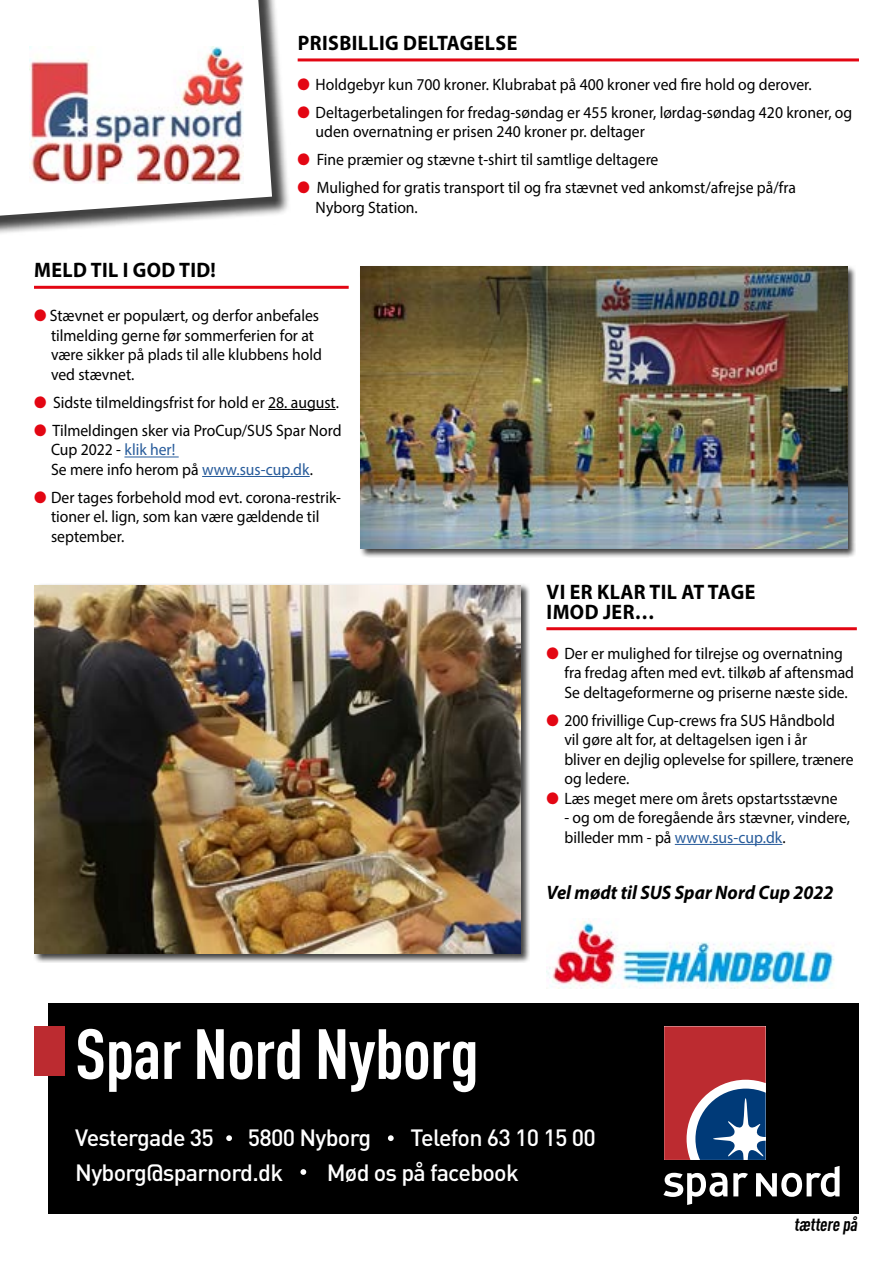
<style>
.page{position:relative;width:893px;height:1263px;background:#fff}
.page>*{position:absolute;margin:0;border:0;box-sizing:border-box;transform-origin:0 0}
.t1{font:700 condensed 69.9px "DINOT";letter-spacing:-.01em;color:#fff}
.t2{font:500 23.25px "DINOT";letter-spacing:-.03em;color:#fff}
.t3{font:700 21px/19.5px "Myriad Pro";letter-spacing:.02em;color:#000;scale:.95 1}
.t4{font:italic 700 19.5px "Myriad Pro";color:#000;scale:.95 1}
.t5{font:700 condensed 18.6px "DINOT";color:#000}
.t6{font:16.5px/19.5px "Myriad Pro";color:#000;scale:.95 1}
.s1{color:#e30613}
.s2{color:#275b9b}
</style>
<div class="page">
<div style="left:360px;top:265px;width:496px;height:293px;background:#000;opacity:.75"></div>
<img style="left:361px;top:266px;width:486px;height:283px">
<div style="left:48px;top:1003px;width:811px;height:211px;background:#000"></div>
<svg style="left:663px;top:1166px;width:177px;height:39px"></svg>
<svg style="left:664px;top:1026px;width:102px;height:134px;background:#954f62"></svg>
<div style="left:34px;top:1027px;width:31px;height:49px;background:#bc2b30"></div>
<svg style="left:226px;top:1135px;width:6px;height:6px"></svg>
<svg style="left:388px;top:1135px;width:6px;height:6px"></svg>
<svg style="left:300px;top:1169px;width:6px;height:6px"></svg>
<div style="left:0;top:0;width:291px;height:240px;background:#000;opacity:.75"></div>
<svg style="left:0;top:0;width:272px;height:216px"></svg>
<div style="left:29px;top:6px;width:219px;height:183px;background:#fff"></div>
<img style="left:29px;top:47px;width:215px;height:136px">
<hr style="left:298px;top:58px;width:561px;height:3px;background:#e30613">
<div style="left:33px;top:584px;width:497px;height:379px;background:#000;opacity:.75"></div>
<img style="left:34px;top:586px;width:486px;height:367px">
<hr style="left:546px;top:627px;width:311px;height:3px;background:#e30613">
<hr style="left:675px;top:844px;width:107px;height:1px;background:#275b9b">
<hr style="left:34px;top:286px;width:315px;height:3px;background:#e30613">
<hr style="left:268px;top:409px;width:68px;height:1px;background:#000">
<hr style="left:124px;top:457px;width:55px;height:1px;background:#275b9b">
<hr style="left:202px;top:476px;width:108px;height:1px;background:#275b9b">
<img style="left:546px;top:921px;width:288px;height:68px">
<p class="t3" style="left:298px;top:32px;width:233px">PRISBILLIG DELTAGELSE</p>
<p class="t6" style="left:298px;top:74px;width:543px"><span class="s1">●</span> Holdgebyr kun 700 kroner. Klubrabat på 400 kroner ved fire hold og derover.</p>
<p class="t6" style="left:316px;top:102px;width:566px;text-indent:-18px"><span class="s1">●</span> Deltagerbetalingen for fredag-søndag er 455 kroner, lørdag-søndag 420 kroner, og uden overnatning er prisen 240 kroner pr. deltager</p>
<p class="t6" style="left:298px;top:150px;width:381px"><span class="s1">●</span> Fine præmier og stævne t-shirt til samtlige deltagere</p>
<p class="t6" style="left:316px;top:178px;width:507px;text-indent:-18px"><span class="s1">●</span> Mulighed for gratis transport til og fra stævnet ved ankomst/afrejse på/fra<br>Nyborg Station.</p>
<p class="t3" style="left:34px;top:260px;width:193px">MELD TIL I GOD TID!</p>
<p class="t6" style="left:51px;top:306px;width:287px;text-indent:-17px"><span class="s1">●</span> Stævnet er populært, og derfor anbefales tilmelding gerne før sommerferien for at være sikker på plads til alle klubbens hold ved stævnet.</p>
<p class="t6" style="left:34px;top:392px;width:323px"><span class="s1">●</span> Sidste tilmeldingsfrist for hold er 28. august.</p>
<p class="t6" style="left:51px;top:420px;width:307px;text-indent:-17px"><span class="s1">●</span> Tilmeldingen sker via ProCup/SUS Spar Nord<br>Cup 2022 - <span class="s2">klik her!<br></span>Se mere info herom på <span class="s2">www.sus-cup.dk</span>.</p>
<p class="t6" style="left:51px;top:487px;width:307px;text-indent:-17px"><span class="s1">●</span> Der tages forbehold mod evt. corona-restrik&shy;tioner el. lign, som kan være gældende til september.</p>
<p class="t3" style="left:547px;top:582px;width:221px">VI ER KLAR TIL AT TAGE<br>IMOD JER…</p>
<p class="t6" style="left:564px;top:643px;width:306px;text-indent:-18px"><span class="s1">●</span> Der er mulighed for tilrejse og overnatning fra fredag aften med evt. tilkøb af aftensmad<br>Se deltageformerne og priserne næste side.</p>
<p class="t6" style="left:564px;top:710px;width:306px;text-indent:-18px"><span class="s1">●</span> 200 frivillige Cup-crews fra SUS Håndbold vil gøre alt for, at deltagelsen igen i år<br>bliver en dejlig oplevelse for spillere, trænere og ledere.</p>
<p class="t6" style="left:546px;top:788px;width:308px"><span class="s1">●</span> Læs meget mere om årets opstartsstævne</p>
<p class="t6" style="left:564px;top:808px;width:302px">- og om de foregående års stævner, vindere, billeder mm - på <span class="s2">www.sus-cup.dk</span>.</p>
<p class="t4" style="left:546px;top:879px;width:304px">Vel mødt til SUS Spar Nord Cup 2022</p>
<h1 class="t1" style="left:75px;top:1012px;width:405px">Spar Nord Nyborg</h1>
<h2 class="t2" style="left:75px;top:1122px;width:140px">Vestergade 35</h2>
<h2 class="t2" style="left:248px;top:1122px;width:125px">5800 Nyborg</h2>
<h2 class="t2" style="left:410px;top:1122px;width:187px">Telefon 63 10 15 00</h2>
<h2 class="t2" style="left:75px;top:1157px;width:209px">Nyborg@sparnord.dk</h2>
<h2 class="t2" style="left:327px;top:1157px;width:194px">Mød os på facebook</h2>
<p class="t5" style="left:794px;top:1213px;width:68px">tættere på</p>
</div>
